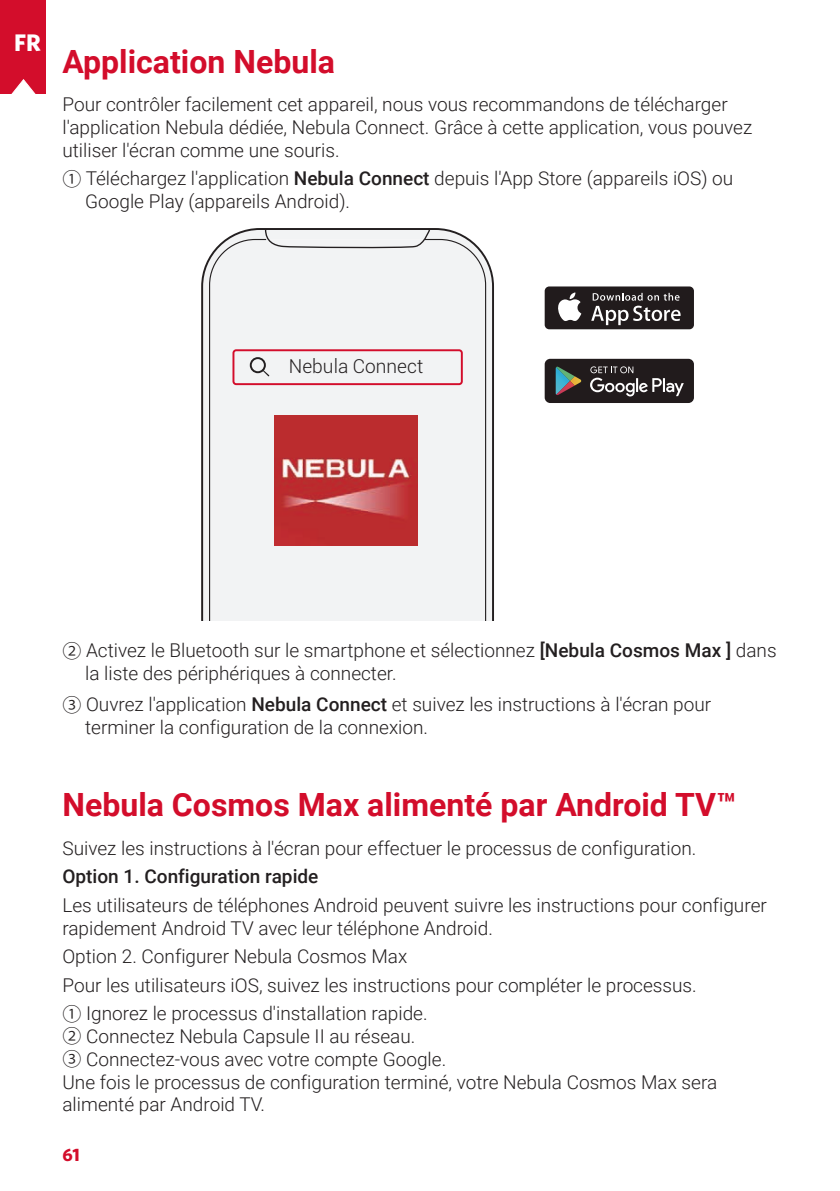
<style>
.page{position:relative;width:840px;height:1191px;background:#fff}
.page>*{position:absolute;margin:0;border:0;box-sizing:border-box;transform-origin:0 0}
.t1{font:700 32px "Roboto";color:#d30d2b}
.t2{font:700 24px "Whitney";color:#fff}
.t3{font:300 19.2px "Roboto";color:#231f20}
.t4{font:300 19px/22.8px "Roboto";color:#231f20}
.t5{font:500 19px "Roboto";color:#231f20}
.t6{font:700 18px "Whitney";color:#d30d2b}
.s1{font-family:"Koz Go Pr 6 N";font-weight:400}
.s2{font-weight:500}
</style>
<div class="page">
<div style="left:0;top:0;width:46px;height:94px;background:#d30d2b"></div>
<svg style="left:11px;top:79px;width:25px;height:15px"></svg>
<svg style="left:201px;top:228px;width:292px;height:392px"></svg>
<div style="left:209px;top:239px;width:277px;height:381px;background:#f2f3f4"></div>
<svg style="left:264px;top:228px;width:166px;height:22px"></svg>
<div style="left:232px;top:349px;width:230px;height:36px;border:2px solid #d30d2b;border-radius:3px"></div>
<div style="left:250px;top:357px;width:16px;height:16px;border:2px solid #231f20;border-radius:50%"></div>
<svg style="left:262px;top:370px;width:7px;height:6px"></svg>
<img style="left:274px;top:415px;width:143px;height:131px">
<div style="left:544px;top:359px;width:149px;height:44px;background:#211b1c;border-radius:6px"></div>
<svg style="left:590px;top:366px;width:93px;height:30px"></svg>
<svg style="left:555px;top:367px;width:26px;height:28px"></svg>
<div style="left:544px;top:286px;width:149px;height:43px;background:#211b1c;border-radius:5px"></div>
<svg style="left:558px;top:292px;width:23px;height:29px"></svg>
<svg style="left:591px;top:293px;width:89px;height:32px"></svg>
<p class="t2" style="left:14px;top:26px;width:28px">FR</p>
<h1 class="t1" style="left:62px;top:39px;width:274px">Application Nebula</h1>
<p class="t4" style="left:62px;top:92px;width:691px">Pour contrôler facilement cet appareil, nous vous recommandons de télécharger l'application Nebula dédiée, Nebula Connect. Grâce à cette application, vous pouvez utiliser l'écran comme une souris.</p>
<p class="t4" style="left:85px;top:167px;width:649px;text-indent:-23px"><span class="s1">①</span> Téléchargez l'application <span class="s2">Nebula Connect</span> depuis l'App Store (appareils iOS) ou<br>Google Play (appareils Android).</p>
<p class="t3" style="left:289px;top:353px;width:136px">Nebula Connect</p>
<p class="t4" style="left:85px;top:638px;width:692px;text-indent:-23px"><span class="s1">②</span> Activez le Bluetooth sur le smartphone et sélectionnez <span class="s2">[Nebula Cosmos Max ]</span> dans la liste des périphériques à connecter.</p>
<p class="t4" style="left:85px;top:692px;width:627px;text-indent:-23px"><span class="s1">③</span> Ouvrez l'application <span class="s2">Nebula Connect</span> et suivez les instructions à l'écran pour terminer la configuration de la connexion.</p>
<h1 class="t1" style="left:62px;top:782px;width:675px">Nebula Cosmos Max alimenté par Android TV™</h1>
<p class="t4" style="left:62px;top:836px;width:635px">Suivez les instructions à l'écran pour effectuer le processus de configuration.</p>
<p class="t5" style="left:62px;top:863px;width:257px">Option 1. Configuration rapide</p>
<p class="t4" style="left:62px;top:893px;width:705px">Les utilisateurs de téléphones Android peuvent suivre les instructions pour configurer rapidement Android TV avec leur téléphone Android.</p>
<p class="t4" style="left:62px;top:941px;width:635px;line-height:28.4px">Option 2. Configurer Nebula Cosmos Max<br>Pour les utilisateurs iOS, suivez les instructions pour compléter le processus.<br><span class="s1">①</span> Ignorez le processus d'installation rapide.</p>
<p class="t4" style="left:62px;top:1024px;width:656px"><span class="s1">②</span> Connectez Nebula Capsule II au réseau.<br><span class="s1">③</span> Connectez-vous avec votre compte Google.<br>Une fois le processus de configuration terminé, votre Nebula Cosmos Max sera alimenté par Android TV.</p>
<p class="t6" style="left:62px;top:1142px;width:19px">61</p>
</div>
